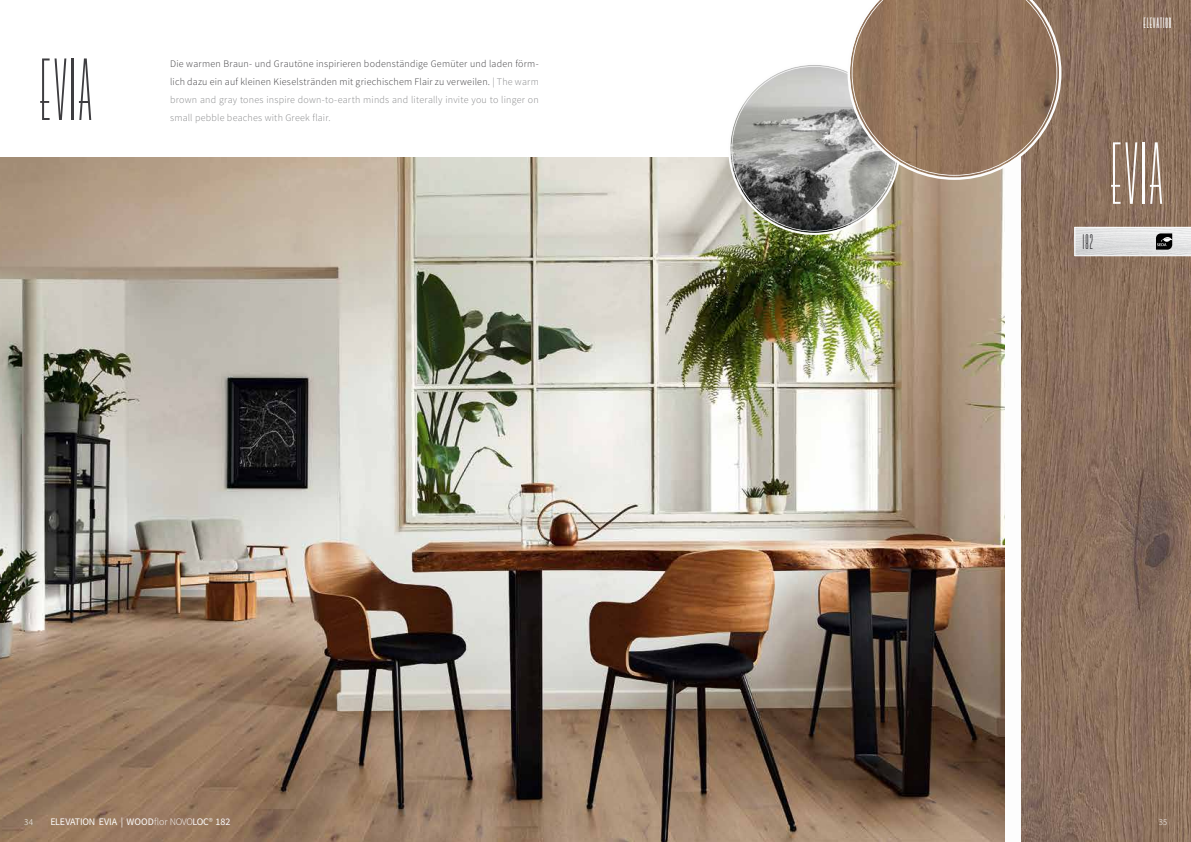
<style>
.page{position:relative;width:1191px;height:842px;background:#fff}
.page>*{position:absolute;margin:0;border:0;box-sizing:border-box;transform-origin:0 0}
.t1{font:300 100px "Valencia";color:#fdfdfd}
.t2{font:300 100px "Valencia";color:#3e3d40}
.t3{font:24px "Valencia";color:#3e3d40}
.t4{font:700 17px "Valencia";letter-spacing:.05em;color:#fff}
.t5{font:300 10px/18px "Source Sans Pro";letter-spacing:.02em;color:#3e3d40;text-align:justify}
.t6{font:300 10px "Source Sans Pro";letter-spacing:.025em;color:#87888a}
.t7{font:10px "Source Sans Pro";letter-spacing:-.01em;color:#fdfdfd}
.t8{font:300 9px "Myriad Pro";color:#fff}
.s1{color:#87888a}
.s2{font-weight:300}
</style>
<div class="page">
<img style="left:0;top:158px;width:1005px;height:684px">
<img style="left:1021px;top:0;width:170px;height:842px">
<svg style="left:728px;top:0;width:333px;height:235px"></svg>
<svg style="left:1074px;top:227px;width:117px;height:29px;background:#d4d4d5"></svg>
<h1 class="t2" style="left:40px;top:27px;width:54px">EVIA</h1>
<p class="t5" style="left:170px;top:55px;width:370px">Die warmen Braun- und Grautöne inspirieren bodenständige Gemüter und laden förm&shy;lich dazu ein auf kleinen Kieselstränden mit griechischem Flair zu verweilen. <span class="s1">| The warm brown and gray tones inspire down-to-earth minds and literally invite you to linger on</span></p>
<p class="t6" style="left:170px;top:112px;width:162px">small pebble beaches with Greek flair.</p>
<h3 class="t4" style="left:1143px;top:16px;width:30px">ELEVATION</h3>
<h2 class="t3" style="left:1082px;top:227px;width:12px">182</h2>
<h1 class="t1" style="left:1110px;top:111px;width:54px">EVIA</h1>
<p class="t7" style="left:50px;top:816px;width:182px">ELEVATION EVIA | WOOD<span class="s2">flor NOVO</span>LOC<span class="s2">®</span> 182</p>
<p class="t8" style="left:24px;top:817px;width:10px">34</p>
<p class="t8" style="left:1159px;top:817px;width:10px">35</p>
</div>
